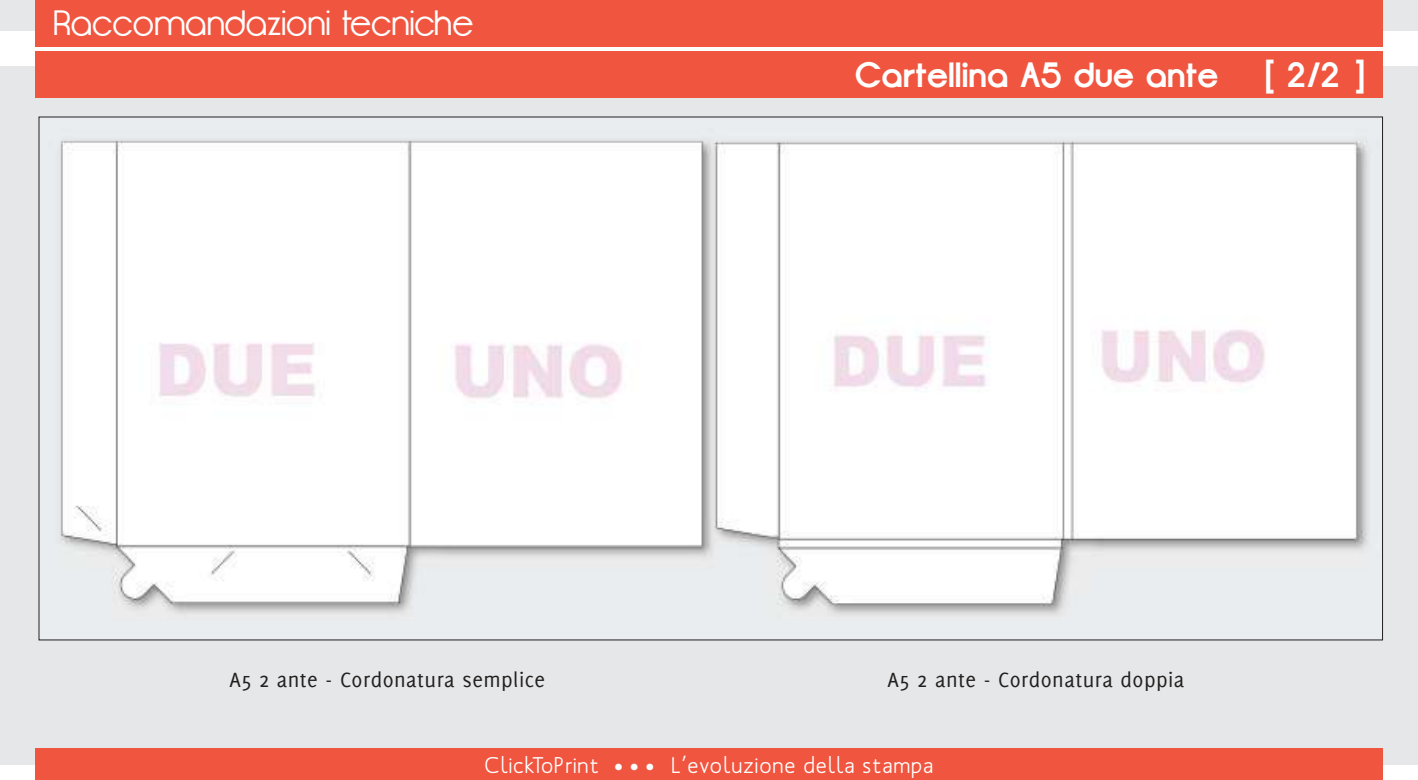
<style>
.page{position:relative;width:1418px;height:780px;background:#fff}
.page>*{position:absolute;margin:0;border:0;box-sizing:border-box;transform-origin:0 0}
.t1{font:700 35px "Opificio";color:#fff}
.t2{font:35px "Opificio";color:#fff}
.t3{font:22.5px "Delicious";letter-spacing:.02em;color:#221f1f}
.t4{font:500 22.5px "Mank Sans";letter-spacing:.04em;color:#fff}
.s1{font-size:37.5px}
</style>
<div class="page">
<div style="left:0;top:0;width:1417px;height:764px;background:#e6e7e8"></div>
<div style="left:0;top:31px;width:1417px;height:35px;background:linear-gradient(to right,#fff,#fffefe)"></div>
<div style="left:35px;top:0;width:1347px;height:46px;background:#f0553f"></div>
<div style="left:35px;top:51px;width:1347px;height:46px;background:#f0553f"></div>
<div style="left:35px;top:748px;width:1347px;height:32px;background:#f0553f"></div>
<img style="left:60px;top:140px;width:1319px;height:473px">
<h1 class="t2" style="left:53px;top:2px;width:422px">Raccomandazioni tecniche</h1>
<h1 class="t1" style="left:855px;top:59px;width:364px">Cartellina A5 due ante</h1>
<h1 class="t1" style="left:1265px;top:59px;width:101px">[ 2/2 ]</h1>
<p class="t3" style="left:229px;top:667px;width:317px">A5 2 ante - Cordonatura semplice</p>
<p class="t3" style="left:887px;top:667px;width:298px">A5 2 ante - Cordonatura doppia</p>
<p class="t4" style="left:484px;top:756px;width:450px">ClickToPrint <span class="s1">•••</span> L’evoluzione della stampa</p>
</div>
